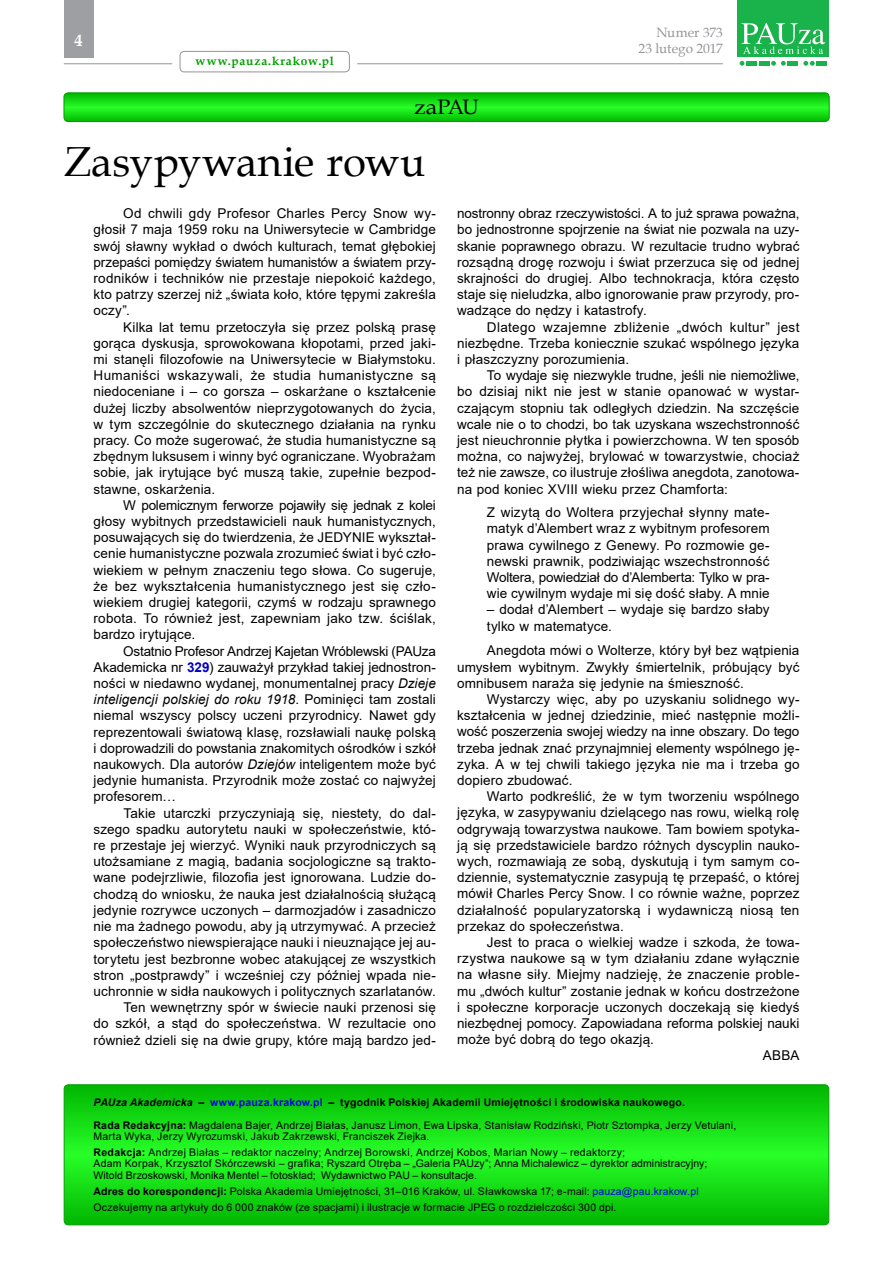
<style>
.page{position:relative;width:893px;height:1263px;background:#fff}
.page>*{position:absolute;margin:0;border:0;box-sizing:border-box;transform-origin:0 0}
.t1{font:42px "Book Antiqua";letter-spacing:-.005em;color:#000}
.t2{font:21px "Book Antiqua";letter-spacing:-.035em;color:#000;scale:1.1 1}
.t3{font:700 16.5px "Book Antiqua";color:#fff}
.t4{font:13.5px/16.2px "Arial";letter-spacing:.01em;color:#000;text-align:justify}
.t5{font:13.5px/16.2px "Book Antiqua";color:#939598;text-align:right}
.t6{font:700 12px "Book Antiqua";letter-spacing:.07em;color:#00a000}
.t7{font:10.5px/15.8px "Arial";letter-spacing:.015em;color:#000}
.s1{font-weight:700;color:#0000c8}
.s2{font-style:italic}
.s3{font-weight:700;font-style:italic}
.s4{font-weight:700}
.s5{font-weight:700;color:#0000e1}
.s6{color:#0000e1}
</style>
<div class="page">
<hr style="left:357px;top:63px;width:366px;height:1px;background:#939598">
<div style="left:64px;top:0;width:30px;height:57px;background:#9d9fa2"></div>
<div style="left:180px;top:51px;width:170px;height:21px;border:1px solid #939598;border-radius:4px"></div>
<svg style="left:740px;top:61px;width:4px;height:5px"></svg>
<svg style="left:771px;top:61px;width:15px;height:5px"></svg>
<svg style="left:803px;top:61px;width:12px;height:5px"></svg>
<div style="left:746px;top:61px;width:11px;height:5px;background:#19b24b"></div>
<div style="left:759px;top:61px;width:11px;height:5px;background:#19b24b"></div>
<div style="left:787px;top:61px;width:11px;height:5px;background:#19b24b"></div>
<div style="left:816px;top:61px;width:11px;height:5px;background:#19b24b"></div>
<div style="left:737px;top:0;width:92px;height:56px;background:#19b24b"></div>
<svg style="left:741px;top:23px;width:84px;height:31px"></svg>
<hr style="left:64px;top:63px;width:108px;height:1px;background:#939598">
<svg style="left:64px;top:1085px;width:765px;height:140px;background:#14da14"></svg>
<div style="left:64px;top:1084px;width:765px;height:141px;border:1px solid #00a000;border-radius:4px"></div>
<svg style="left:64px;top:93px;width:765px;height:29px;background:#16de16"></svg>
<div style="left:64px;top:93px;width:765px;height:29px;border:1px solid #00a000;border-radius:4px"></div>
<p class="t3" style="left:75px;top:30px;width:10px">4</p>
<p class="t6" style="left:196px;top:53px;width:140px">www.pauza.krakow.pl</p>
<h2 class="t2" style="left:414px;top:93px;width:60px">zaPAU</h2>
<h1 class="t1" style="left:64px;top:133px;width:363px">Zasypywanie rowu</h1>
<p class="t5" style="left:638px;top:24px;width:86px">Numer 373<br>23 lutego 2017</p>
<p class="t4" style="left:94px;top:205px;width:344px;text-indent:30px">Od chwili gdy Profesor Charles Percy Snow wy&shy;głosił 7 maja 1959 roku na Uniwersytecie w Cambridge swój sławny wykład o dwóch kulturach, temat głębokiej przepaści pomiędzy światem humanistów a światem przy&shy;rodników i techników nie przestaje niepokoić każdego, kto patrzy szerzej niż „świata koło, które tępymi zakreśla oczy”.</p>
<p class="t4" style="left:94px;top:319px;width:344px;text-indent:30px">Kilka lat temu przetoczyła się przez polską prasę gorąca dyskusja, sprowokowana kłopotami, przed jaki&shy;mi stanęli filozofowie na Uniwersytecie w Białymstoku.<br>Humaniści wskazywali, że studia humanistyczne są niedoceniane i – co gorsza – oskarżane o kształcenie dużej liczby absolwentów nieprzygotowanych do życia, w tym szczególnie do skutecznego działania na rynku pracy. Co może sugerować, że studia humanistyczne są zbędnym luksusem i winny być ograniczane. Wyobrażam sobie, jak irytujące być muszą takie, zupełnie bezpod&shy;stawne, oskarżenia.</p>
<p class="t4" style="left:94px;top:497px;width:344px;text-indent:30px">W polemicznym ferworze pojawiły się jednak z kolei głosy wybitnych przedstawicieli nauk humanistycznych, posuwających się do twierdzenia, że JEDYNIE wykształ&shy;cenie humanistyczne pozwala zrozumieć świat i być czło&shy;wiekiem w pełnym znaczeniu tego słowa. Co sugeruje, że bez wykształcenia humanistycznego jest się czło&shy;wiekiem drugiej kategorii, czymś w rodzaju sprawnego robota. To również jest, zapewniam jako tzw. ściślak, bardzo irytujące.</p>
<p class="t4" style="left:94px;top:643px;width:344px;text-indent:30px">Ostatnio Profesor Andrzej Kajetan Wróblewski (PAUza Akademicka nr <span class="s1">329</span>) zauważył przykład takiej jednostron&shy;ności w niedawno wydanej, monumentalnej pracy <span class="s2">Dzieje inteligencji polskiej do roku 1918</span>. Pominięci tam zostali niemal wszyscy polscy uczeni przyrodnicy. Nawet gdy reprezentowali światową klasę, rozsławiali naukę polską i doprowadzili do powstania znakomitych ośrodków i szkół naukowych. Dla autorów <span class="s2">Dziejów</span> inteligentem może być jedynie humanista. Przyrodnik może zostać co najwyżej profesorem…</p>
<p class="t4" style="left:94px;top:805px;width:344px;text-align:right">Takie utarczki przyczyniają się, niestety, do dal&shy;szego spadku autorytetu nauki w społeczeństwie, któ&shy;re przestaje jej wierzyć. Wyniki nauk przyrodniczych są utożsamiane z magią, badania socjologiczne są trakto&shy;wane podejrzliwie, filozofia jest ignorowana. Ludzie do&shy;chodzą do wniosku, że nauka jest działalnością służącą jedynie rozrywce uczonych – darmozjadów i zasadniczo nie ma żadnego powodu, aby ją utrzymywać. A przecież społeczeństwo niewspierające nauki i nieuznające jej au&shy;torytetu jest bezbronne wobec atakującej ze wszystkich stron „postprawdy” i wcześniej czy później wpada nie&shy;uchronnie w sidła naukowych i politycznych szarlatanów.<br>Ten wewnętrzny spór w świecie nauki przenosi się<br>do szkół, a stąd do społeczeństwa. W rezultacie ono również dzieli się na dwie grupy, które mają bardzo jed-</p>
<p class="t4" style="left:457px;top:205px;width:344px">nostronny obraz rzeczywistości. A to już sprawa poważna, bo jednostronne spojrzenie na świat nie pozwala na uzy&shy;skanie poprawnego obrazu. W rezultacie trudno wybrać rozsądną drogę rozwoju i świat przerzuca się od jednej skrajności do drugiej. Albo technokracja, która często staje się nieludzka, albo ignorowanie praw przyrody, pro&shy;wadzące do nędzy i katastrofy.</p>
<p class="t4" style="left:457px;top:319px;width:344px;text-indent:30px">Dlatego wzajemne zbliżenie „dwóch kultur” jest niezbędne. Trzeba koniecznie szukać wspólnego języka i płaszczyzny porozumienia.</p>
<p class="t4" style="left:457px;top:367px;width:344px;text-indent:30px">To wydaje się niezwykle trudne, jeśli nie niemożliwe, bo dzisiaj nikt nie jest w stanie opanować w wystar&shy;czającym stopniu tak odległych dziedzin. Na szczęście wcale nie o to chodzi, bo tak uzyskana wszechstronność jest nieuchronnie płytka i powierzchowna. W ten sposób można, co najwyżej, brylować w towarzystwie, chociaż też nie zawsze, co ilustruje złośliwa anegdota, zanotowa&shy;na pod koniec XVIII wieku przez Chamforta:</p>
<p class="t4" style="left:487px;top:504px;width:284px">Z wizytą do Woltera przyjechał słynny mate&shy;matyk d’Alembert wraz z wybitnym profesorem prawa cywilnego z Genewy. Po rozmowie ge&shy;newski prawnik, podziwiając wszechstronność Woltera, powiedział do d’Alemberta: Tylko w pra&shy;wie cywilnym wydaje mi się dość słaby. A mnie</p>
<p class="t4" style="left:487px;top:601px;width:284px">– dodał d’Alembert – wydaje się bardzo słaby tylko w matematyce.</p>
<p class="t4" style="left:457px;top:642px;width:344px;text-indent:30px">Anegdota mówi o Wolterze, który był bez wątpienia umysłem wybitnym. Zwykły śmiertelnik, próbujący być omnibusem naraża się jedynie na śmieszność.</p>
<p class="t4" style="left:457px;top:691px;width:344px;text-indent:30px">Wystarczy więc, aby po uzyskaniu solidnego wy&shy;kształcenia w jednej dziedzinie, mieć następnie możli&shy;wość poszerzenia swojej wiedzy na inne obszary. Do tego trzeba jednak znać przynajmniej elementy wspólnego ję&shy;zyka. A w tej chwili takiego języka nie ma i trzeba go dopiero zbudować.</p>
<p class="t4" style="left:457px;top:788px;width:344px;text-indent:30px">Warto podkreślić, że w tym tworzeniu wspólnego języka, w zasypywaniu dzielącego nas rowu, wielką rolę odgrywają towarzystwa naukowe. Tam bowiem spotyka&shy;ją się przedstawiciele bardzo różnych dyscyplin nauko&shy;wych, rozmawiają ze sobą, dyskutują i tym samym co&shy;dziennie, systematycznie zasypują tę przepaść, o której mówił Charles Percy Snow. I co równie ważne, poprzez działalność popularyzatorską i wydawniczą niosą ten przekaz do społeczeństwa.</p>
<p class="t4" style="left:487px;top:934px;width:314px">Jest to praca o wielkiej wadze i szkoda, że towa-</p>
<p class="t4" style="left:457px;top:950px;width:344px">rzystwa naukowe są w tym działaniu zdane wyłącznie</p>
<p class="t4" style="left:457px;top:966px;width:344px">na własne siły. Miejmy nadzieję, że znaczenie proble-</p>
<p class="t4" style="left:457px;top:983px;width:344px">mu „dwóch kultur” zostanie jednak w końcu dostrzeżone</p>
<p class="t4" style="left:457px;top:999px;width:344px">i społeczne korporacje uczonych doczekają się kiedyś</p>
<p class="t4" style="left:457px;top:1015px;width:344px">niezbędnej pomocy. Zapowiadana reforma polskiej nauki</p>
<p class="t4" style="left:457px;top:1031px;width:198px">może być dobrą do tego okazją.</p>
<p class="t4" style="left:763px;top:1047px;width:38px">ABBA</p>
<p class="t7" style="left:94px;top:1091px;width:644px;line-height:22.2px"><span class="s3">PAUza Akademicka</span> <span class="s4">–</span> <span class="s5">www.pauza.krakow.pl</span> <span class="s4">– tygodnik Polskiej Akademii Umiejętności i środowiska naukowego.<br>Rada Redakcyjna:</span> Magdalena Bajer, Andrzej Białas, Janusz Limon, Ewa Lipska, Stanisław Rodziński, Piotr Sztompka, Jerzy Vetulani,</p>
<p class="t7" style="left:94px;top:1128px;width:533px">Marta Wyka, Jerzy Wyrozumski, Jakub Zakrzewski, Franciszek Ziejka.<br><span class="s4">Redakcja:</span> Andrzej Białas – redaktor naczelny; Andrzej Borowski, Andrzej Kobos, Marian Nowy – redaktorzy;</p>
<p class="t7" style="left:94px;top:1158px;width:615px;line-height:11.6px">Adam Korpak, Krzysztof Skórczewski – grafika; Ryszard Otręba – „Galeria PAUzy”; Anna Michalewicz – dyrektor administracyjny;<br>Witold Brzoskowski, Monika Mentel – fotoskład; Wydawnictwo PAU – konsultacje.</p>
<p class="t7" style="left:94px;top:1183px;width:607px"><span class="s4">Adres do korespondencji:</span> Polska Akademia Umiejętności, 31–016 Kraków, ul. Sławkowska 17; e-mail: <span class="s6">pauza@pau.krakow.pl<br></span>Oczekujemy na artykuły do 6 000 znaków (ze spacjami) i ilustracje w formacie JPEG o rozdzielczości 300 dpi.</p>
</div>
